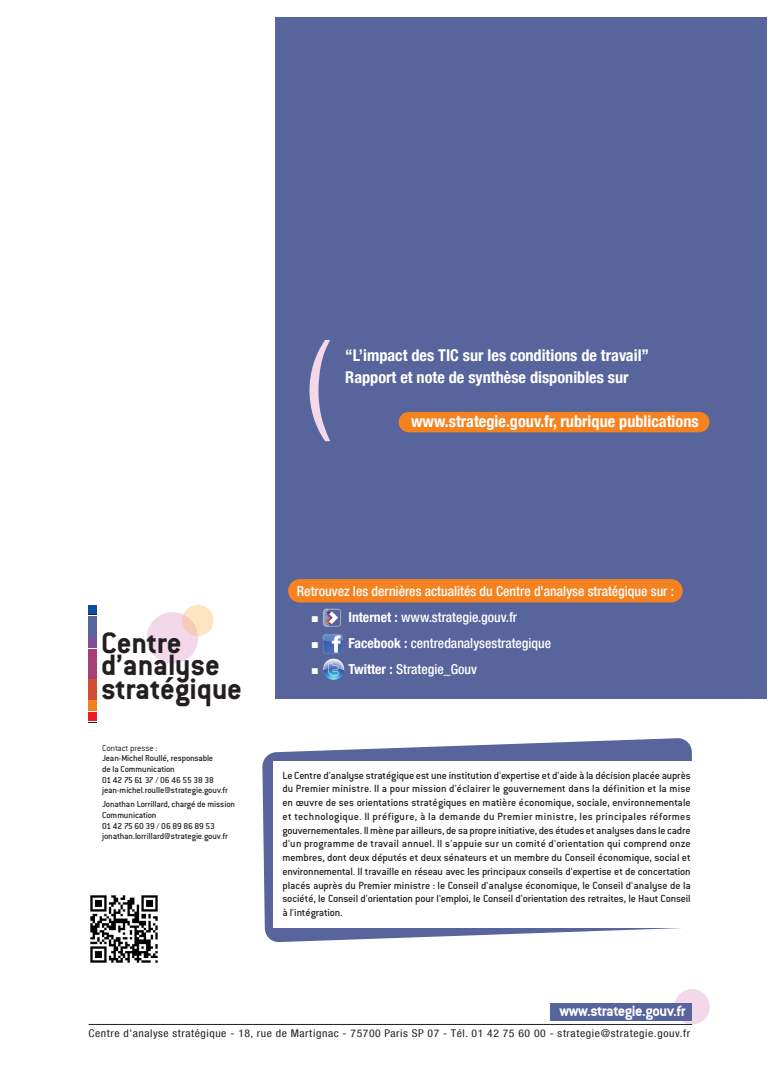
<style>
.page{position:relative;width:780px;height:1088px;background:#fff}
.page>*{position:absolute;margin:0;border:0;box-sizing:border-box;transform-origin:0 0}
.t1{font:condensed 112.62px "Helvetica Neue LT";color:#f2d8e8;scale:.95 1}
.t2{font:700 32.25px/24.4px "Conduit ITC";letter-spacing:-.005em;color:#231f20}
.t3{font:700 condensed 16.25px/22.2px "Helvetica Neue LT";color:#fff}
.t4{font:16.25px "Conduit ITCTT Bold";letter-spacing:-.025em;color:#fff}
.t5{font:500 condensed 13.75px "Helvetica Neue LT";color:#fff}
.t6{font:13.75px "European Pi Three";color:#fff}
.t7{font:11.25px/13.8px "Conduit Md ITCTT Medium";letter-spacing:-.01em;color:#231f20;text-align:justify}
.t8{font:condensed 10.62px "Helvetica Neue LT";letter-spacing:.045em;color:#231f20;scale:1.1 1}
.t9{font:9.38px/10.6px "Conduit Md ITCTT Medium";letter-spacing:-.015em;color:#231f20}
.t10{font:9.38px "Conduit ITCTT Light";letter-spacing:-.015em;color:#231f20}
.s1{font-weight:700}
</style>
<div class="page">
<div style="left:89px;top:605px;width:8px;height:8px;background:#0d4da1"></div>
<div style="left:89px;top:712px;width:8px;height:9px;background:#ee1d23"></div>
<div style="left:89px;top:616px;width:8px;height:20px;background:#58649c"></div>
<div style="left:89px;top:638px;width:8px;height:10px;background:#7e5195"></div>
<div style="left:89px;top:649px;width:8px;height:29px;background:#a43f78"></div>
<div style="left:89px;top:679px;width:8px;height:20px;background:#d34c34"></div>
<div style="left:89px;top:701px;width:8px;height:10px;background:#f58220"></div>
<div style="left:147px;top:612px;width:51px;height:52px;background:#f2d8e8;border-radius:50%"></div>
<svg style="left:182px;top:605px;width:31px;height:31px"></svg>
<div style="left:674px;top:989px;width:35px;height:35px;background:#f2d8e8;border-radius:50%"></div>
<div style="left:551px;top:1003px;width:141px;height:18px;background:#58649c"></div>
<hr style="left:89px;top:1024px;width:603px;height:1px;background:#231f20">
<img style="left:90px;top:895px;width:68px;height:68px">
<div style="left:275px;top:18px;width:491px;height:681px;background:#58649c"></div>
<div style="left:288px;top:579px;width:394px;height:23px;background:#f58220;border-radius:12px"></div>
<img style="left:323px;top:634px;width:20px;height:20px;border-radius:4px">
<img style="left:323px;top:658px;width:21px;height:22px;border-radius:50%">
<svg style="left:323px;top:608px;width:18px;height:19px"></svg>
<svg style="left:262px;top:738px;width:430px;height:204px;fill:#58649c"></svg>
<div style="left:274px;top:761px;width:453px;height:167px;background:#fff"></div>
<div style="left:398px;top:412px;width:311px;height:20px;background:#f58220;border-radius:10px"></div>
<h1 class="t1" style="left:305px;top:315px;width:29px">(</h1>
<h3 class="t3" style="left:345px;top:344px;width:305px">“L’impact des TiC sur les conditions de travail”<br>Rapport et note de synthèse disponibles sur</h3>
<h3 class="t3" style="left:411px;top:410px;width:289px">www.strategie.gouv.fr, rubrique publications</h3>
<h2 class="t2" style="left:101px;top:634px;width:82px">Centre</h2>
<h2 class="t2" style="left:101px;top:656px;width:142px">d’analyse stratégique</h2>
<p class="t10" style="left:102px;top:742px;width:57px">Contact presse :</p>
<p class="t9" style="left:102px;top:753px;width:127px">Jean-michel roullé, responsable<br>de la Communication<br>0142756137/0646553838 jean-michel.roulle@strategie.gouv.fr</p>
<p class="t9" style="left:102px;top:799px;width:134px">Jonathan Lorrillard, chargé de mission<br>Communication<br>0142756039/0689868953 jonathan.lorrillard@strategie.gouv.fr</p>
<p class="t5" style="left:297px;top:583px;width:379px">Retrouvez les dernières actualités du Centre d'analyse stratégique sur :</p>
<p class="t6" style="left:311px;top:609px;width:9px">g</p>
<p class="t5" style="left:348px;top:609px;width:170px"><span class="s1">internet :</span> www.strategie.gouv.fr</p>
<p class="t6" style="left:311px;top:635px;width:9px">g</p>
<p class="t5" style="left:348px;top:635px;width:204px"><span class="s1">Facebook :</span> centredanalysestrategique</p>
<p class="t6" style="left:311px;top:661px;width:9px">g</p>
<p class="t5" style="left:348px;top:660px;width:130px"><span class="s1">Twitter :</span> Strategie_Gouv</p>
<p class="t7" style="left:282px;top:768px;width:410px">Le Centre d'analyse stratégique est une institution d'expertise et d'aide à la décision placée auprès du Premier ministre. il a pour mission d'éclairer le gouvernement dans la définition et la mise en œuvre de ses orientations stratégiques en matière économique, sociale, environnementale et technologique. il préfigure, à la demande du Premier ministre, les principales réformes gouvernementales. ilmène par ailleurs, de sa propre initiative, des études et analyses dans le cadre d'un programme de travail annuel. il s'appuie sur un comité d'orientation qui comprend onze membres, dont deux députés et deux sénateurs et un membre du Conseil économique, social et environnemental. il travaille en réseau avec les principaux conseils d'expertise et de concertation placés auprès du Premier ministre : le Conseil d'analyse économique, le Conseil d'analyse de la société, le Conseil d'orientation pour l'emploi, le Conseil d'orientation des retraites, le haut Conseil à l'intégration.</p>
<h3 class="t4" style="left:559px;top:1000px;width:128px">www.strategie.gouv.fr</h3>
<p class="t8" style="left:89px;top:1027px;width:548px">Centre d’analyse stratégique - 18, rue de Martignac - 75700 Paris SP 07 - Tél. 01 42 75 60 00 - strategie@strategie.gouv.fr</p>
</div>
